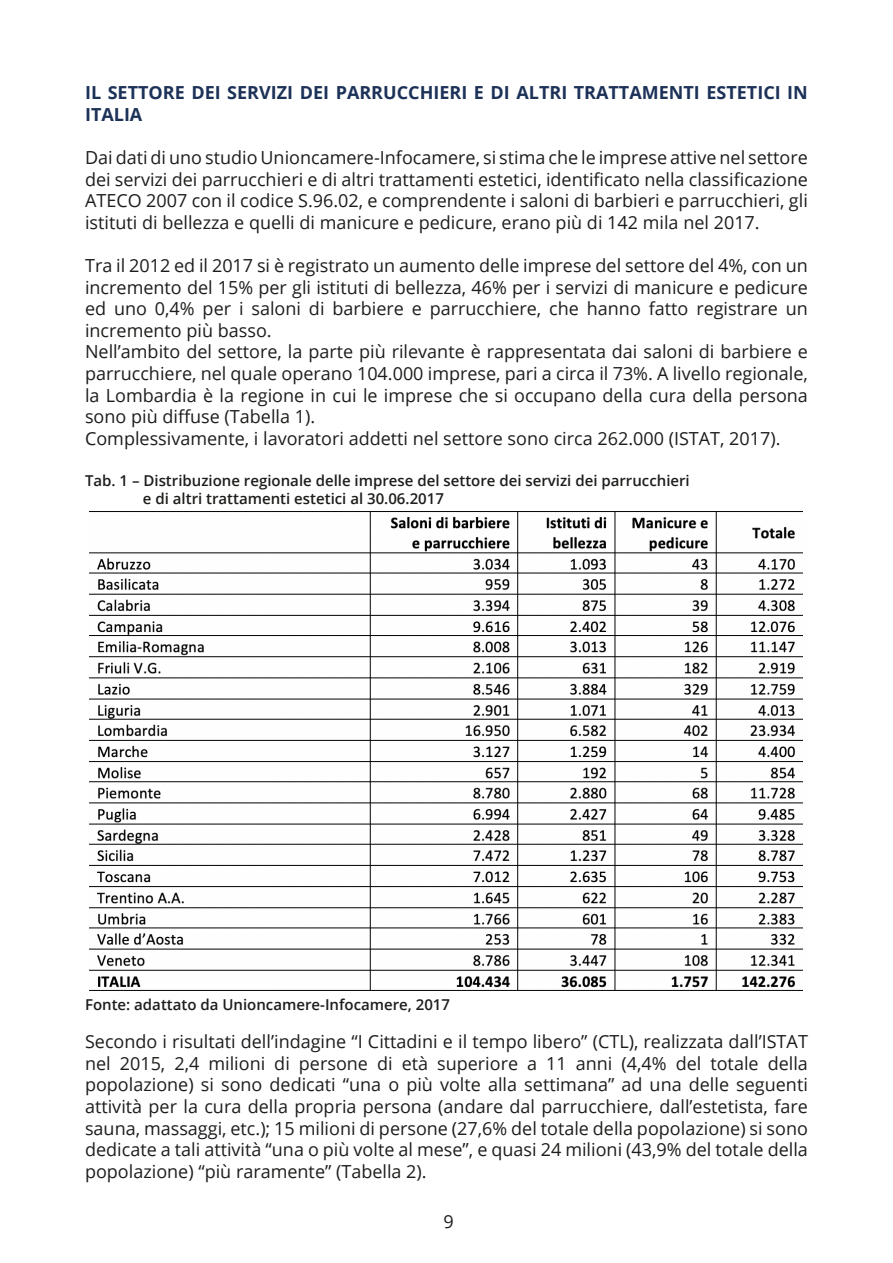
<style>
.page{position:relative;width:893px;height:1263px;background:#fff}
.page>*{position:absolute;margin:0;border:0;box-sizing:border-box;transform-origin:0 0}
.t1{font:18px/21.6px "Open Sans";color:#1d1d1b;text-align:justify}
.t2{font:700 18px/21.6px "Open Sans";color:#1d3258}
.t3{font:600 15px "Open Sans";color:#1d1d1b}
</style>
<div class="page">
<img style="left:89px;top:511px;width:714px;height:480px">
<p class="t2" style="left:85px;top:81px;width:724px">IL SETTORE DEI SERVIZI DEI PARRUCCHIERI E DI ALTRI TRATTAMENTI ESTETICI IN<br>ITALIA</p>
<p class="t1" style="left:85px;top:146px;width:724px">Dai dati di uno studio Unioncamere-Infocamere, si stima che le imprese attive nel settore dei servizi dei parrucchieri e di altri trattamenti estetici, identificato nella classificazione ATECO 2007 con il codice S.96.02, e comprendente i saloni di barbieri e parrucchieri, gli istituti di bellezza e quelli di manicure e pedicure, erano più di 142 mila nel 2017.</p>
<p class="t1" style="left:85px;top:254px;width:724px">Tra il 2012 ed il 2017 si è registrato un aumento delle imprese del settore del 4%, con un incremento del 15% per gli istituti di bellezza, 46% per i servizi di manicure e pedicure ed uno 0,4% per i saloni di barbiere e parrucchiere, che hanno fatto registrare un incremento più basso.</p>
<p class="t1" style="left:85px;top:341px;width:724px">Nell’ambito del settore, la parte più rilevante è rappresentata dai saloni di barbiere e parrucchiere, nel quale operano 104.000 imprese, pari a circa il 73%. A livello regionale, la Lombardia è la regione in cui le imprese che si occupano della cura della persona sono più diffuse (Tabella 1).</p>
<p class="t1" style="left:85px;top:427px;width:697px">Complessivamente, i lavoratori addetti nel settore sono circa 262.000 (ISTAT, 2017).</p>
<p class="t3" style="left:85px;top:470px;width:606px">Tab. 1 – Distribuzione regionale delle imprese del settore dei servizi dei parrucchieri</p>
<p class="t3" style="left:143px;top:488px;width:302px">e di altri trattamenti estetici al 30.06.2017</p>
<p class="t3" style="left:85px;top:994px;width:367px">Fonte: adattato da Unioncamere-Infocamere, 2017</p>
<p class="t1" style="left:85px;top:1030px;width:724px">Secondo i risultati dell’indagine “I Cittadini e il tempo libero” (CTL), realizzata dall’ISTAT nel 2015, 2,4 milioni di persone di età superiore a 11 anni (4,4% del totale della popolazione) si sono dedicati “una o più volte alla settimana” ad una delle seguenti attività per la cura della propria persona (andare dal parrucchiere, dall’estetista, fare sauna, massaggi, etc.); 15 milioni di persone (27,6% del totale della popolazione) si sono dedicate a tali attività “una o più volte al mese”, e quasi 24 milioni (43,9% del totale della popolazione) “più raramente” (Tabella 2).</p>
<p class="t1" style="left:443px;top:1210px;width:12px">9</p>
</div>
